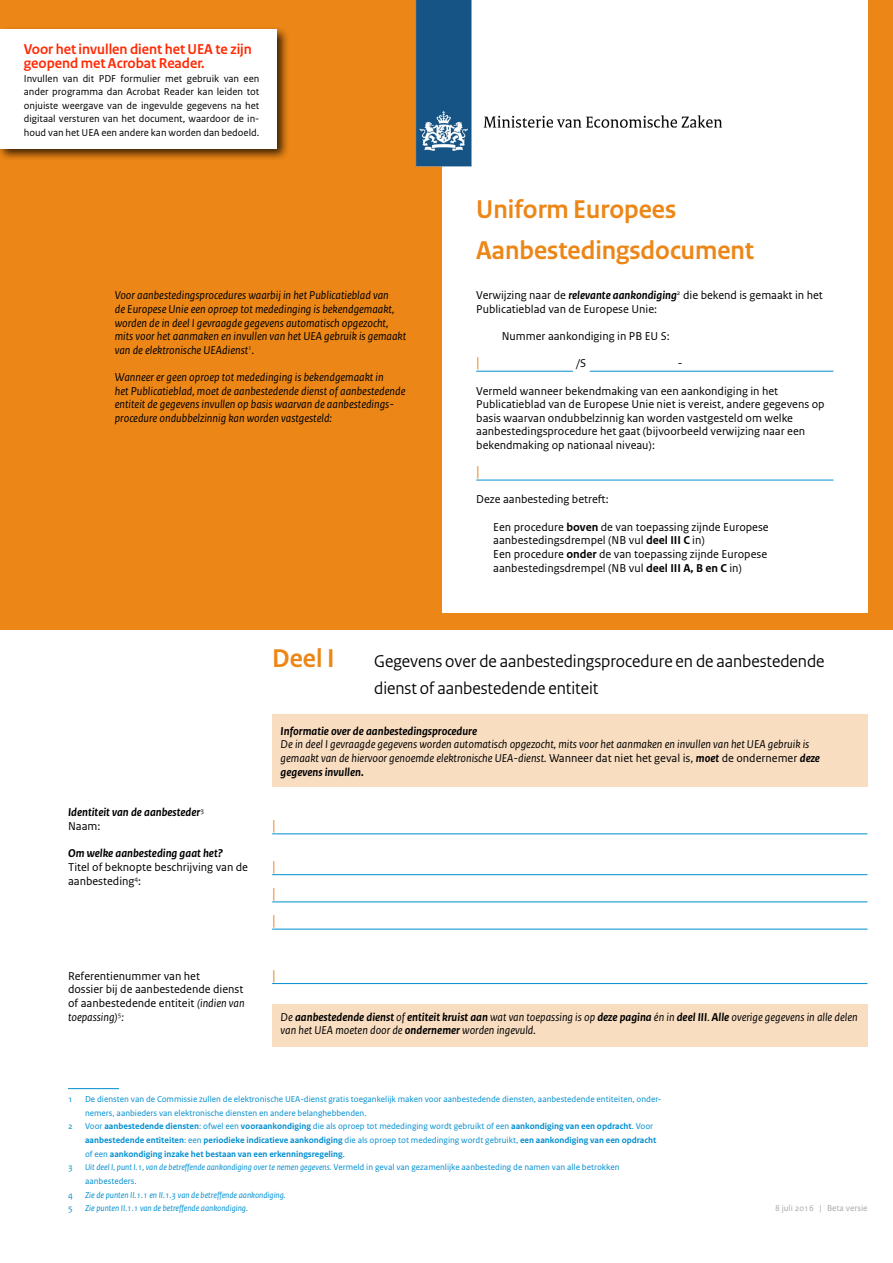
<style>
.page{position:relative;width:893px;height:1263px;background:#fff}
.page>*{position:absolute;margin:0;border:0;box-sizing:border-box;transform-origin:0 0}
.t1{font:700 27px "Rijksoverheid Sans Heading";color:#ec8616}
.t2{font:18px/27.2px "Rijksoverheid Sans Heading";color:#000}
.t3{font:700 15px/13.6px "Rijksoverheid Sans Heading";color:#ff2b06}
.t4{font:15px "Rijksoverheid Sans Text";color:#ec8616}
.t5{font:italic 12px/13.6px "Rijksoverheid Sans Text";color:#000}
.t6{font:12px/13.6px "Rijksoverheid Sans Text";color:#000}
.t7{font:italic 700 12px "Rijksoverheid Sans Text";color:#000}
.t8{font:10.5px/13.6px "Rijksoverheid Sans Text";color:#000;text-align:justify}
.t9{font:700 9px "Rijksoverheid Sans Text";color:#008ed0}
.t10{font:italic 9px "Rijksoverheid Sans Text";color:#008ed0}
.t11{font:9px "Rijksoverheid Sans Text";color:#008ed0}
.t12{font:9px "Rijksoverheid Sans Text";color:#a7a9ac}
.s1{font-weight:700;font-style:italic}
.s2{font-weight:700}
.s3{font-style:normal}
.s4{font-style:italic}
.s5{font-weight:400}
</style>
<div class="page">
<div style="left:0;top:0;width:893px;height:629px;background:#ec8616"></div>
<div style="left:442px;top:0;width:425px;height:612px;background:#fff"></div>
<div style="left:272px;top:714px;width:595px;height:73px;background:#f9ddc1"></div>
<div style="left:0;top:26px;width:289px;height:135px;background:#000;opacity:.75"></div>
<div style="left:0;top:30px;width:276px;height:119px;background:#fff"></div>
<div style="left:272px;top:1004px;width:595px;height:42px;background:#f9ddc1"></div>
<hr style="left:68px;top:1088px;width:51px;height:1px;background:#008ed0">
<hr style="left:476px;top:371px;width:97px;height:1px;background:#008ed0">
<hr style="left:590px;top:371px;width:243px;height:1px;background:#008ed0">
<hr style="left:476px;top:480px;width:357px;height:1px;background:#008ed0">
<hr style="left:272px;top:983px;width:595px;height:1px;background:#008ed0">
<hr style="left:272px;top:929px;width:595px;height:1px;background:#008ed0">
<hr style="left:272px;top:901px;width:595px;height:1px;background:#008ed0">
<hr style="left:272px;top:874px;width:595px;height:1px;background:#008ed0">
<hr style="left:272px;top:833px;width:595px;height:1px;background:#008ed0">
<img style="left:204px;top:0;width:519px;height:167px">
<p class="t3" style="left:24px;top:43px;width:230px">Voor het invullen dient het UEA te zijn geopend met Acrobat Reader.</p>
<p class="t8" style="left:24px;top:72px;width:237px">Invullen van dit PDF formulier met gebruik van een ander programma dan Acrobat Reader kan leiden tot onjuiste weergave van de ingevulde gegevens na het digitaal versturen van het document, waardoor de in&shy;houd van het UEA een andere kan worden dan bedoeld.</p>
<p class="t5" style="left:115px;top:289px;width:293px">Voor aanbestedingsprocedures waarbij in het Publicatieblad van<br>de Europese Unie een oproep tot mededinging is bekendgemaakt, worden de in deel I gevraagde gegevens automatisch opgezocht, mits voor het aanmaken en invullen van het UEA gebruik is gemaakt van de elektronische UEAdienst<sup>1</sup>.</p>
<p class="t5" style="left:115px;top:371px;width:292px">Wanneer er geen oproep tot mededinging is bekendgemaakt in<br>het Publicatieblad, moet de aanbestedende dienst of aanbestedende entiteit de gegevens invullen op basis waarvan de aanbestedings&shy;procedure ondubbelzinnig kan worden vastgesteld:</p>
<p class="t1" style="left:476px;top:194px;width:201px">Uniform Europees</p>
<h2 class="t1" style="left:476px;top:235px;width:279px">Aanbestedingsdocument</h2>
<p class="t6" style="left:476px;top:289px;width:348px">Verwijzing naar de <span class="s1">relevante aankondiging</span><sup>2</sup> die bekend is gemaakt in het<br>Publicatieblad van de Europese Unie:</p>
<p class="t6" style="left:502px;top:330px;width:170px">Nummer aankondiging in PB EU S:</p>
<p class="t4" style="left:476px;top:354px;width:5px">|</p>
<p class="t6" style="left:576px;top:357px;width:11px">/S</p>
<p class="t6" style="left:678px;top:357px;width:6px">-</p>
<p class="t6" style="left:476px;top:384px;width:350px">Vermeld wanneer bekendmaking van een aankondiging in het Publicatieblad van de Europese Unie niet is vereist, andere gegevens op basis waarvan ondubbelzinnig kan worden vastgesteld om welke aanbestedingsprocedure het gaat (bijvoorbeeld verwijzing naar een bekendmaking op nationaal niveau):</p>
<p class="t4" style="left:476px;top:463px;width:5px">|</p>
<p class="t6" style="left:476px;top:493px;width:134px">Deze aanbesteding betref:</p>
<p class="t6" style="left:493px;top:520px;width:277px">Een procedure <span class="s2">boven</span> de van toepassing zijnde Europese</p>
<p class="t6" style="left:493px;top:534px;width:213px">aanbestedingsdrempel (NB vul <span class="s2">deel III C</span> in)</p>
<p class="t6" style="left:493px;top:547px;width:275px">Een procedure <span class="s2">onder</span> de van toepassing zijnde Europese</p>
<p class="t6" style="left:493px;top:561px;width:250px">aanbestedingsdrempel (NB vul <span class="s2">deel III A, B en C</span> in)</p>
<p class="t1" style="left:272px;top:643px;width:64px">Deel I</p>
<p class="t2" style="left:374px;top:648px;width:452px">Gegevens over de aanbestedingsprocedure en de aanbestedende dienst of aanbestedende entiteit</p>
<p class="t7" style="left:281px;top:724px;width:198px">Informatie over de aanbestedingsprocedure</p>
<p class="t5" style="left:281px;top:738px;width:541px">De in deel I gevraagde gegevens worden automatisch opgezocht, mits voor het aanmaken en invullen van het UEA gebruik is gemaakt van de hiervoor genoemde elektronische UEA-dienst. <span class="s3">Wanneer dat niet het geval is,</span> <span class="s2">moet</span> <span class="s3">de ondernemer</span> <span class="s2">deze gegevens invullen.</span></p>
<h6 class="t7" style="left:68px;top:806px;width:138px">Identiteit van de aanbesteder<sup>3</sup></h6>
<p class="t6" style="left:68px;top:819px;width:34px">Naam:</p>
<p class="t4" style="left:272px;top:816px;width:5px">|</p>
<h6 class="t7" style="left:68px;top:847px;width:157px">Om welke aanbesteding gaat het?</h6>
<p class="t6" style="left:68px;top:860px;width:182px">Titel of beknopte beschrijving van de</p>
<p class="t4" style="left:272px;top:857px;width:5px">|</p>
<p class="t6" style="left:68px;top:874px;width:75px">aanbesteding<sup>4</sup>:</p>
<p class="t4" style="left:272px;top:885px;width:5px">|</p>
<p class="t4" style="left:272px;top:912px;width:5px">|</p>
<p class="t6" style="left:68px;top:969px;width:134px">Referentienummer van het</p>
<p class="t4" style="left:272px;top:966px;width:5px">|</p>
<p class="t6" style="left:68px;top:983px;width:177px">dossier bij de aanbestedende dienst</p>
<p class="t6" style="left:68px;top:996px;width:178px">of aanbestedende entiteit <span class="s4">(indien van</span></p>
<p class="t5" style="left:68px;top:1010px;width:57px">toepassing)<sup>5</sup>:</p>
<p class="t5" style="left:281px;top:1010px;width:579px">De <span class="s2">aanbestedende dienst</span> of <span class="s2">entiteit kruist aan</span> wat van toepassing is op <span class="s2">deze pagina</span> én in <span class="s2">deel III</span>. <span class="s2">Alle</span> overige gegevens in alle delen van het UEA moeten door de <span class="s2">ondernemer</span> worden ingevuld.</p>
<p class="t11" style="left:68px;top:1094px;width:6px">1</p>
<p class="t11" style="left:85px;top:1094px;width:578px">De diensten van de Commissie zullen de elektronische UEA-dienst gratis toegankelijk maken voor aanbestedende diensten, aanbestedende entiteiten, onder-</p>
<p class="t11" style="left:85px;top:1108px;width:283px">nemers, aanbieders van elektronische diensten en andere belanghebbenden.</p>
<p class="t11" style="left:68px;top:1121px;width:6px">2</p>
<p class="t9" style="left:85px;top:1121px;width:570px"><span class="s5">Voor</span> aanbestedende diensten<span class="s5">: ofwel een</span> vooraankondiging <span class="s5">die als oproep tot mededinging wordt gebruikt of een</span> aankondiging van een opdracht<span class="s5">. Voor</span></p>
<p class="t9" style="left:85px;top:1135px;width:573px">aanbestedende entiteiten<span class="s5">: een</span> periodieke indicatieve aankondiging <span class="s5">die als oproep tot mededinging wordt gebruikt,</span> een aankondiging van een opdracht</p>
<p class="t9" style="left:85px;top:1149px;width:261px"><span class="s5">of een</span> aankondiging inzake het bestaan van een erkenningsregeling<span class="s5">.</span></p>
<p class="t11" style="left:68px;top:1162px;width:6px">3</p>
<p class="t10" style="left:85px;top:1162px;width:536px">Uit deel I, punt I.1, van de betrefende aankondiging over te nemen gegevens. <span class="s3">Vermeld in geval van gezamenlijke aanbesteding de namen van alle betrokken</span></p>
<p class="t11" style="left:85px;top:1176px;width:53px">aanbesteders.</p>
<p class="t11" style="left:68px;top:1189px;width:6px">4</p>
<p class="t10" style="left:85px;top:1189px;width:202px">Zie de punten II.1.1 en II.1.3 van de betrefende aankondiging.</p>
<p class="t11" style="left:68px;top:1203px;width:6px">5</p>
<p class="t10" style="left:85px;top:1203px;width:164px">Zie punten II.1.1 van de betrefende aankondiging.</p>
<p class="t12" style="left:775px;top:1203px;width:94px">8 juli 2016 | Beta versie</p>
</div>
